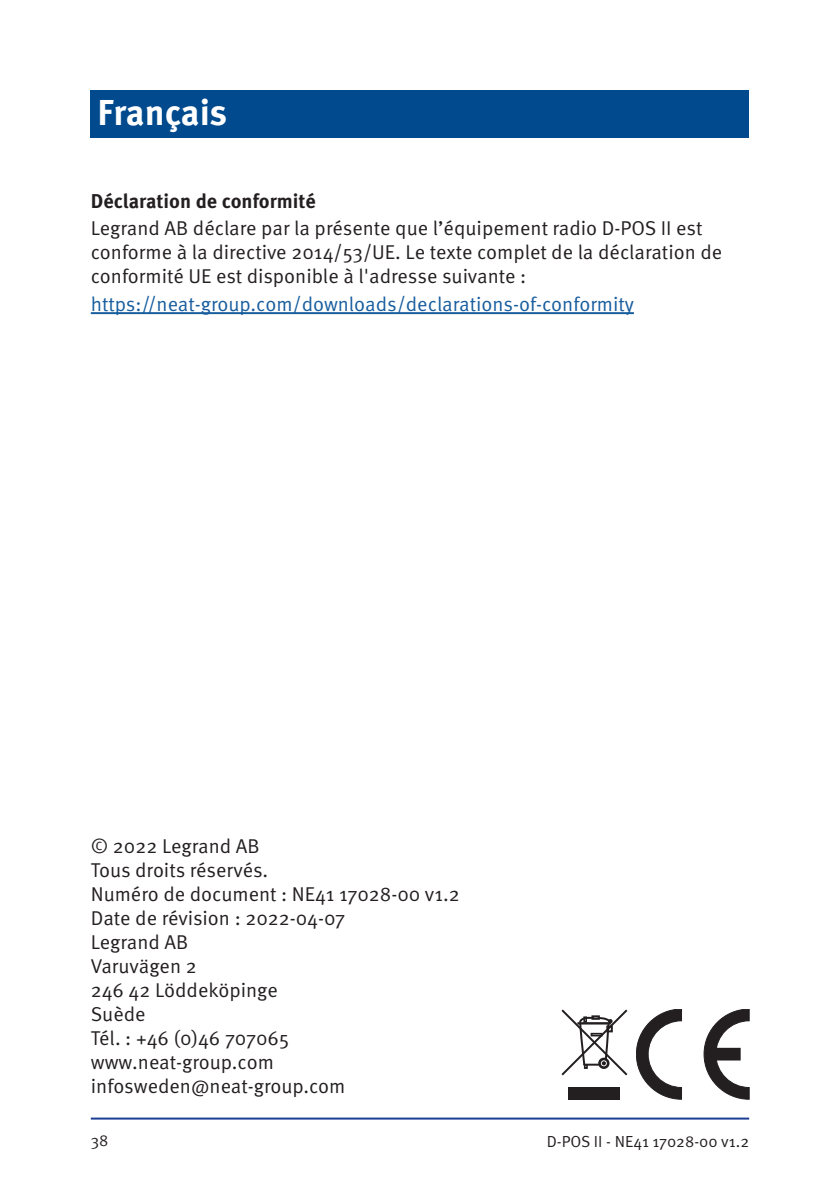
<style>
.page{position:relative;width:840px;height:1191px;background:#fff}
.page>*{position:absolute;margin:0;border:0;box-sizing:border-box;transform-origin:0 0}
.t1{font:700 36px "Meta OT";letter-spacing:-.005em;color:#fff}
.t2{font:20px/24px "Meta OT Norm";color:#231f20}
.t3{font:20px "Meta OT Norm";color:#175d9e}
.t4{font:700 20px "Meta OT";color:#231f20}
.t5{font:16px "Meta OT Norm";color:#231f20}
</style>
<div class="page">
<hr style="left:91px;top:1117px;width:657px;height:2px;background:#1b3f94">
<div style="left:568px;top:1087px;width:52px;height:13px;background:#231f20"></div>
<svg style="left:561px;top:1009px;width:66px;height:67px"></svg>
<svg style="left:636px;top:1009px;width:45px;height:90px"></svg>
<svg style="left:703px;top:1009px;width:45px;height:90px"></svg>
<div style="left:91px;top:91px;width:657px;height:47px;background:#004a8d"></div>
<hr style="left:91px;top:312px;width:542px;height:2px;background:#175d9e">
<h1 class="t1" style="left:97px;top:90px;width:131px">Français</h1>
<p class="t4" style="left:91px;top:188px;width:226px">Déclaration de conformité</p>
<p class="t2" style="left:91px;top:217px;width:632px">Legrand AB déclare par la présente que l’équipement radio D-POS II est conforme à la directive 2014/53/UE. Le texte complet de la déclaration de conformité UE est disponible à l'adresse suivante :</p>
<p class="t3" style="left:91px;top:292px;width:544px">https://neat-group.com/downloads/declarations-of-conformity</p>
<p class="t2" style="left:91px;top:834px;width:370px">© 2022 Legrand AB<br>Tous droits réservés.<br>Numéro de document : NE41 17028-00 v1.2<br>Date de révision : 2022-04-07<br>Legrand AB<br>Varuvägen 2<br>246 42 Löddeköpinge<br>Suède<br>Tél. : +46 (0)46 707065 www.neat-group.com infosweden@neat-group.com</p>
<p class="t5" style="left:91px;top:1131px;width:19px">38</p>
<p class="t5" style="left:546px;top:1131px;width:204px">D-POS II - NE41 17028-00 v1.2</p>
</div>
